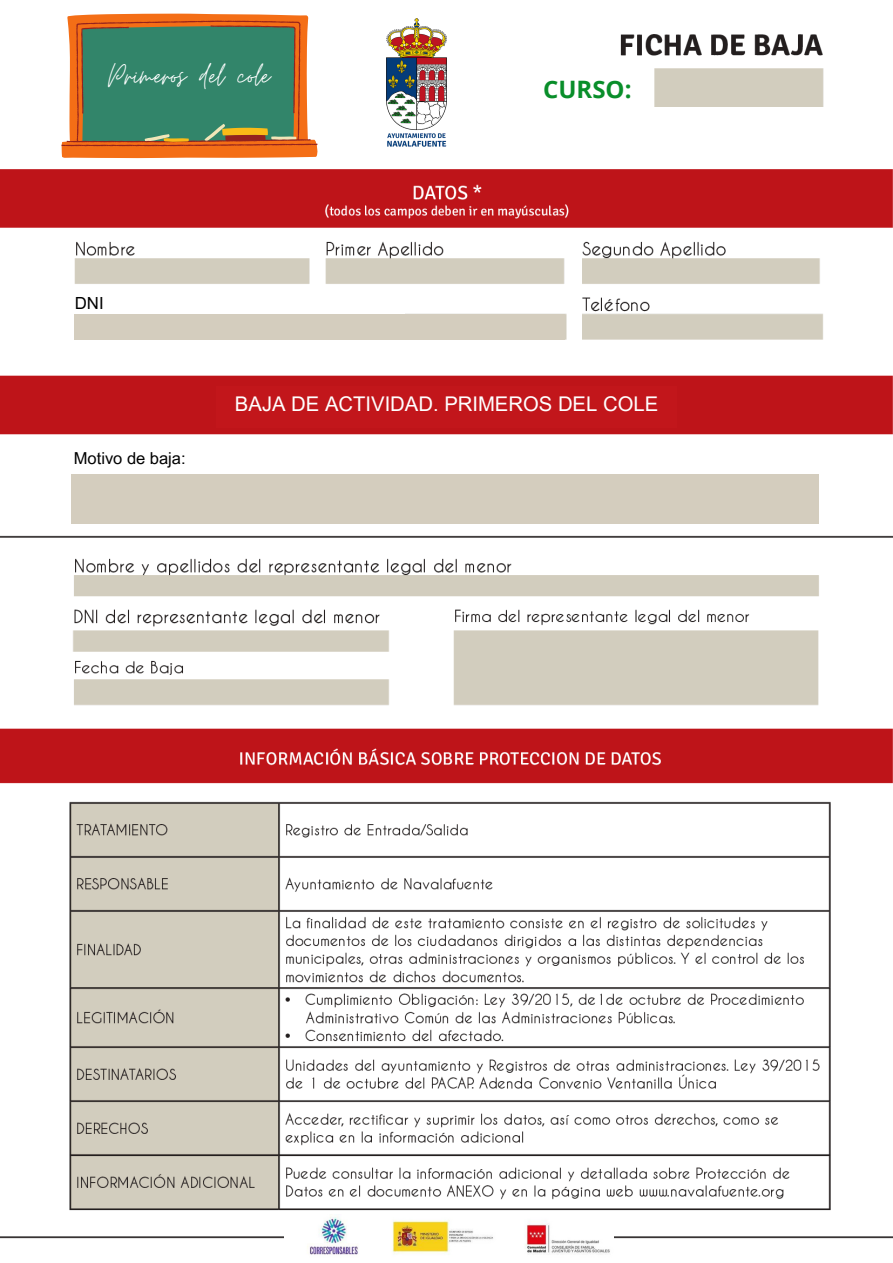
<style>
.page{position:relative;width:893px;height:1263px;background:#fff}
.page>*{position:absolute;margin:0;border:0;box-sizing:border-box;transform-origin:0 0}
.t1{font:35.25px "Moon Time";color:#fff}
.t2{font:700 24px "Open Sans";color:#098e2a}
.t3{font:20.25px "Arial MT Pro";color:#fff}
.t4{font:16.73px "Arial MT Pro";color:#000}
.t5{font:16.5px "Arial MT Pro";color:#000}
</style>
<div class="page">
<img style="left:0;top:13px;width:893px;height:1226px">
<div style="left:38px;top:19px;width:343px;height:119px;background:#fff"></div>
<img style="left:387px;top:19px;width:59px;height:130px">
<div style="left:216px;top:386px;width:460px;height:42px;background:#c2161b"></div>
<svg style="left:61px;top:14px;width:258px;height:144px;background:#a08354"></svg>
<div style="left:103px;top:37px;width:173px;height:79px;background:#32856a"></div>
<div style="left:58px;top:438px;width:782px;height:86px;background:#fff"></div>
<div style="left:72px;top:474px;width:747px;height:50px;background:#d4cdbe"></div>
<div style="left:602px;top:107px;width:268px;height:42px;background:#fff"></div>
<div style="left:468px;top:74px;width:179px;height:42px;background:#fff"></div>
<div style="left:58px;top:289px;width:261px;height:54px;background:#fff"></div>
<div style="left:285px;top:289px;width:119px;height:25px;background:#fff"></div>
<div style="left:75px;top:314px;width:490px;height:26px;background:#d4cdbe"></div>
<img style="left:285px;top:1214px;width:329px;height:41px">
<p class="t1" style="left:108px;top:54px;width:163px">Primeros del cole</p>
<p class="t4" style="left:75px;top:297px;width:30px">DNI</p>
<h3 class="t2" style="left:543px;top:72px;width:90px">CURSO:</h3>
<h2 class="t5" style="left:74px;top:452px;width:113px">Motivo de baja:</h2>
<h1 class="t3" style="left:235px;top:396px;width:425px">BAJA DE ACTIVIDAD. PRIMEROS DEL COLE</h1>
</div>
